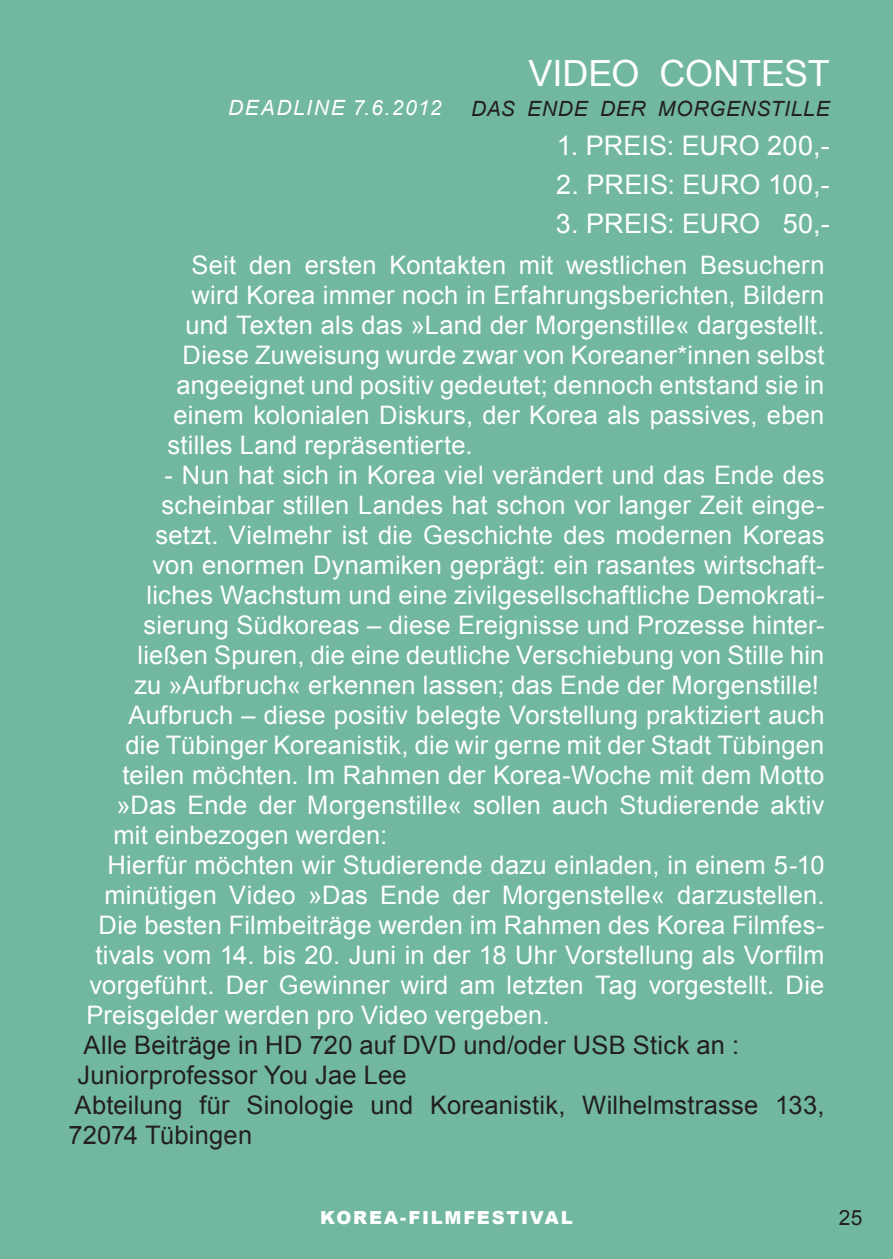
<style>
.page{position:relative;width:893px;height:1259px;background:#72b89f}
.page>*{position:absolute;margin:0;border:0;box-sizing:border-box;transform-origin:0 0}
.t1{font:36px "Arial";color:#fff}
.t2{font:27px "Arial";color:#fff}
.t3{font:25.5px "Arial";letter-spacing:.01em;color:#fff}
.t4{font:25.5px "Arial";letter-spacing:.01em;color:#231f20}
.t5{font:italic 21px "Arial";letter-spacing:.035em;color:#231f20}
.t6{font:italic 21px "Arial";letter-spacing:.075em;color:#fff}
.t7{font:21px "Arial";color:#231f20}
.t8{font:900 18px "Arial";letter-spacing:.1em;color:#fff}
</style>
<div class="page">
<p class="t6" style="left:228px;top:94px;width:215px">DEADLINE 7.6.2012</p>
<h1 class="t1" style="left:528px;top:50px;width:209px">Video Contest</h1>
<p class="t5" style="left:471px;top:95px;width:103px">DAS ENDE</p>
<p class="t5" style="left:600px;top:95px;width:205px">DER MORGENSTILLE</p>
<p class="t2" style="left:557px;top:128px;width:274px">1. Preis: Eu ro 200,-</p>
<p class="t2" style="left:556px;top:167px;width:275px">2. Preis: Eu ro 100,-</p>
<p class="t2" style="left:556px;top:206px;width:275px">3. Preis: Eu ro 50,-</p>
<p class="t3" style="left:192px;top:248px;width:634px">Seit den ersten Kontakten mit westlichen Besuchern</p>
<p class="t3" style="left:192px;top:278px;width:634px">wird Korea immer noch in Erfahrungsberichten, Bildern</p>
<p class="t3" style="left:186px;top:308px;width:640px">und Texten als das »Land der Morgenstille« dargestellt.</p>
<p class="t3" style="left:183px;top:338px;width:643px">Diese Zuweisung wurde zwar von Koreaner*innen selbst</p>
<p class="t3" style="left:177px;top:368px;width:649px">angeeignet und positiv gedeutet; dennoch entstand sie in</p>
<p class="t3" style="left:174px;top:398px;width:652px">einem kolonialen Diskurs, der Korea als passives, eben</p>
<p class="t3" style="left:168px;top:428px;width:307px">stilles Land repräsentierte.</p>
<p class="t3" style="left:165px;top:458px;width:661px">- Nun hat sich in Korea viel verändert und das Ende des</p>
<p class="t3" style="left:162px;top:488px;width:665px">scheinbar stillen Landes hat schon vor langer Zeit einge-</p>
<p class="t3" style="left:156px;top:518px;width:670px">setzt. Vielmehr ist die Geschichte des modernen Koreas</p>
<p class="t3" style="left:153px;top:548px;width:674px">von enormen Dynamiken geprägt: ein rasantes wirtschaft-</p>
<p class="t3" style="left:147px;top:578px;width:679px">liches Wachstum und eine zivilgesellschaftliche Demokrati-</p>
<p class="t3" style="left:144px;top:608px;width:683px">sierung Südkoreas – diese Ereignisse und Prozesse hinter-</p>
<p class="t3" style="left:138px;top:638px;width:688px">ließen Spuren, die eine deutliche Verschiebung von Stille hin</p>
<p class="t3" style="left:135px;top:668px;width:686px">zu »Aufbruch« erkennen lassen; das Ende der Morgenstille!</p>
<p class="t3" style="left:129px;top:698px;width:698px">Aufbruch – diese positiv belegte Vorstellung praktiziert auch</p>
<p class="t3" style="left:126px;top:728px;width:700px">die Tübinger Koreanistik, die wir gerne mit der Stadt Tübingen</p>
<p class="t3" style="left:122px;top:758px;width:703px">teilen möchten. Im Rahmen der Korea-Woche mit dem Motto</p>
<p class="t3" style="left:117px;top:788px;width:709px">»Das Ende der Morgenstille« sollen auch Studierende aktiv</p>
<p class="t3" style="left:113px;top:818px;width:275px">mit einbezogen werden:</p>
<p class="t3" style="left:108px;top:848px;width:718px">Hierfür möchten wir Studierende dazu einladen, in einem 5-10</p>
<p class="t3" style="left:104px;top:878px;width:721px">minütigen Video »Das Ende der Morgenstelle« darzustellen.</p>
<p class="t3" style="left:99px;top:908px;width:728px">Die besten Filmbeiträge werden im Rahmen des Korea Filmfes-</p>
<p class="t3" style="left:96px;top:938px;width:730px">tivals vom 14. bis 20. Juni in der 18 Uhr Vorstellung als Vorfilm</p>
<p class="t3" style="left:90px;top:968px;width:736px">vorgeführt. Der Gewinner wird am letzten Tag vorgestellt. Die</p>
<p class="t3" style="left:87px;top:998px;width:465px">Preisgelder werden pro Video vergeben.</p>
<p class="t4" style="left:84px;top:1028px;width:657px">Alle Beiträge in HD 720 auf DVD und/oder USB Stick an :</p>
<p class="t4" style="left:78px;top:1058px;width:331px">Juniorprofessor You Jae Lee</p>
<p class="t4" style="left:75px;top:1088px;width:751px">Abteilung für Sinologie und Koreanistik, Wilhelmstrasse 133,</p>
<p class="t4" style="left:69px;top:1118px;width:185px">72074 Tübingen</p>
<p class="t8" style="left:320px;top:1204px;width:254px">KOREA-FILMFESTIVAL</p>
<p class="t7" style="left:839px;top:1203px;width:25px">25</p>
</div>
